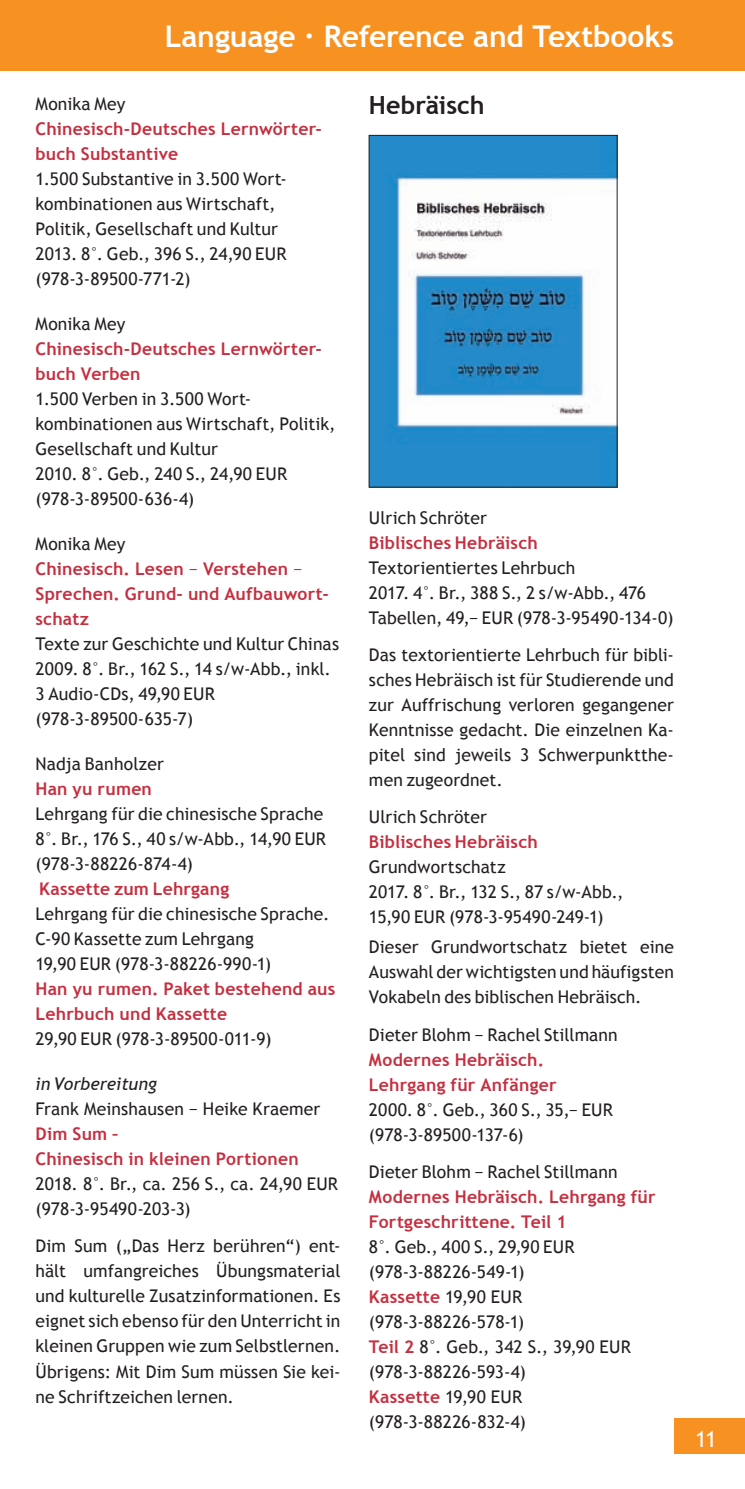
<style>
.page{position:relative;width:745px;height:1489px;background:#fff}
.page>*{position:absolute;margin:0;border:0;box-sizing:border-box;transform-origin:0 0}
.t1{font:700 30px "Trebuchet MS";letter-spacing:-.005em;color:#fff}
.t2{font:700 25px "Trebuchet MS";color:#231f20}
.t3{font:22.5px "Trebuchet MS";color:#fff}
.t4{font:17.5px/25px "Trebuchet MS";letter-spacing:.005em;color:#231f20}
.t5{font:700 17.5px/25px "Trebuchet MS";letter-spacing:.015em;color:#c52f40}
.t6{font:italic 17.5px "Trebuchet MS";letter-spacing:-.005em;color:#231f20}
.s1{font-weight:400;color:#231f20}
.s2{font-weight:400}
.s3{font-weight:700;color:#c52f40}
</style>
<div class="page">
<div style="left:0;top:0;width:744px;height:71px;background:#f69122"></div>
<div style="left:673px;top:1417px;width:71px;height:36px;background:#f69122"></div>
<img style="left:371px;top:137px;width:244px;height:348px">
<h1 class="t1" style="left:165px;top:17px;width:510px">Language ∙ Reference and Textbooks</h1>
<p class="t4" style="left:35px;top:91px;width:91px">Monika Mey</p>
<p class="t5" style="left:35px;top:116px;width:288px">Chinesisch-Deutsches Lernwörter&shy;buch Substantive</p>
<p class="t4" style="left:35px;top:166px;width:253px">1.500 Substantive in 3.500 Wort&shy;kombinationen aus Wirtschaft,<br>Politik, Gesellschaft und Kultur<br>2013. 8°. Geb., 396 S., 24,90 EUR (978-3-89500-771-2)</p>
<p class="t4" style="left:35px;top:311px;width:91px">Monika Mey</p>
<p class="t5" style="left:35px;top:336px;width:288px">Chinesisch-Deutsches Lernwörter&shy;buch Verben</p>
<p class="t4" style="left:35px;top:386px;width:301px">1.500 Verben in 3.500 Wort&shy;kombinationen aus Wirtschaft, Politik,<br>Gesellschaft und Kultur<br>2010. 8°. Geb., 240 S., 24,90 EUR (978-3-89500-636-4)</p>
<p class="t5" style="left:35px;top:531px;width:294px"><span class="s1">Monika Mey<br></span>Chinesisch. Lesen <span class="s2">−</span> Verstehen <span class="s2">−<br></span>Sprechen. Grund- und Aufbauwort&shy;schatz</p>
<p class="t4" style="left:35px;top:631px;width:305px">Texte zur Geschichte und Kultur Chinas<br>2009. 8°. Br., 162 S., 14 s/w-Abb., inkl.<br>3 Audio-CDs, 49,90 EUR (978-3-89500-635-7)</p>
<p class="t4" style="left:35px;top:751px;width:130px">Nadja Banholzer</p>
<p class="t5" style="left:35px;top:776px;width:118px">Han yu rumen</p>
<p class="t4" style="left:35px;top:801px;width:292px">Lehrgang für die chinesische Sprache<br>8°. Br., 176 S., 40 s/w-Abb., 14,90 EUR (978-3-88226-874-4)</p>
<p class="t5" style="left:39px;top:876px;width:191px">Kassette zum Lehrgang</p>
<p class="t4" style="left:35px;top:901px;width:295px">Lehrgang für die chinesische Sprache.<br>C-90 Kassette zum Lehrgang<br>19,90 EUR (978-3-88226-990-1)</p>
<p class="t5" style="left:35px;top:976px;width:301px">Han yu rumen. Paket bestehend aus<br>Lehrbuch und Kassette</p>
<p class="t4" style="left:35px;top:1026px;width:237px">29,90 EUR (978-3-89500-011-9)</p>
<p class="t6" style="left:35px;top:1073px;width:123px">in Vorbereitung</p>
<p class="t4" style="left:35px;top:1096px;width:286px">Frank Meinshausen − Heike Kraemer</p>
<p class="t5" style="left:35px;top:1121px;width:264px">Dim Sum –<br>Chinesisch in kleinen Portionen</p>
<p class="t4" style="left:35px;top:1171px;width:304px">2018. 8°. Br., ca. 256 S., ca. 24,90 EUR (978-3-95490-203-3)</p>
<p class="t4" style="left:35px;top:1233px;width:306px;text-align:justify">Dim Sum („Das Herz berühren“) ent&shy;hält umfangreiches Übungsmaterial und kulturelle Zusatzinformationen. Es eignet sich ebenso für den Unterricht in kleinen Gruppen wie zum Selbstlernen.<br>Übrigens: Mit Dim Sum müssen Sie kei&shy;ne Schriftzeichen lernen.</p>
<h2 class="t2" style="left:369px;top:90px;width:117px">Hebräisch</h2>
<p class="t4" style="left:369px;top:505px;width:119px">Ulrich Schröter</p>
<p class="t5" style="left:369px;top:530px;width:170px">Biblisches Hebräisch</p>
<p class="t4" style="left:369px;top:555px;width:306px">Textorientiertes Lehrbuch<br>2017. 4°. Br., 388 S., 2 s/w-Abb., 476<br>Tabellen, 49,− EUR (978-3-95490-134-0)</p>
<p class="t4" style="left:369px;top:642px;width:306px;text-align:justify">Das textorientierte Lehrbuch für bibli&shy;sches Hebräisch ist für Studierende und zur Auffrischung verloren gegangener Kenntnisse gedacht. Die einzelnen Ka&shy;pitel sind jeweils 3 Schwerpunktthe&shy;men zugeordnet.</p>
<p class="t4" style="left:369px;top:804px;width:119px">Ulrich Schröter</p>
<p class="t5" style="left:369px;top:829px;width:170px">Biblisches Hebräisch</p>
<p class="t4" style="left:369px;top:854px;width:256px">Grundwortschatz<br>2017. 8°. Br., 132 S., 87 s/w-Abb.,<br>15,90 EUR (978-3-95490-249-1)</p>
<p class="t4" style="left:369px;top:934px;width:306px;text-align:justify">Dieser Grundwortschatz bietet eine Auswahl der wichtigsten und häufigsten Vokabeln des biblischen Hebräisch.</p>
<p class="t4" style="left:369px;top:1021px;width:250px">Dieter Blohm − Rachel Stillmann</p>
<p class="t5" style="left:369px;top:1046px;width:189px">Modernes Hebräisch.<br>Lehrgang für Anfänger</p>
<p class="t4" style="left:369px;top:1097px;width:245px">2000. 8°. Geb., 360 S., 35,− EUR (978-3-89500-137-6)</p>
<p class="t4" style="left:369px;top:1159px;width:250px">Dieter Blohm − Rachel Stillmann</p>
<p class="t5" style="left:369px;top:1183px;width:288px">Modernes Hebräisch. Lehrgang für<br>Fortgeschrittene. Teil 1</p>
<p class="t4" style="left:369px;top:1234px;width:263px">8°. Geb., 400 S., 29,90 EUR (978-3-88226-549-1)<br><span class="s3">Kassette</span> 19,90 EUR (978-3-88226-578-1)<br><span class="s3">Teil 2</span> 8°. Geb., 342 S., 39,90 EUR (978-3-88226-593-4)<br><span class="s3">Kassette</span> 19,90 EUR (978-3-88226-832-4)</p>
<p class="t3" style="left:694px;top:1425px;width:23px">11</p>
</div>
